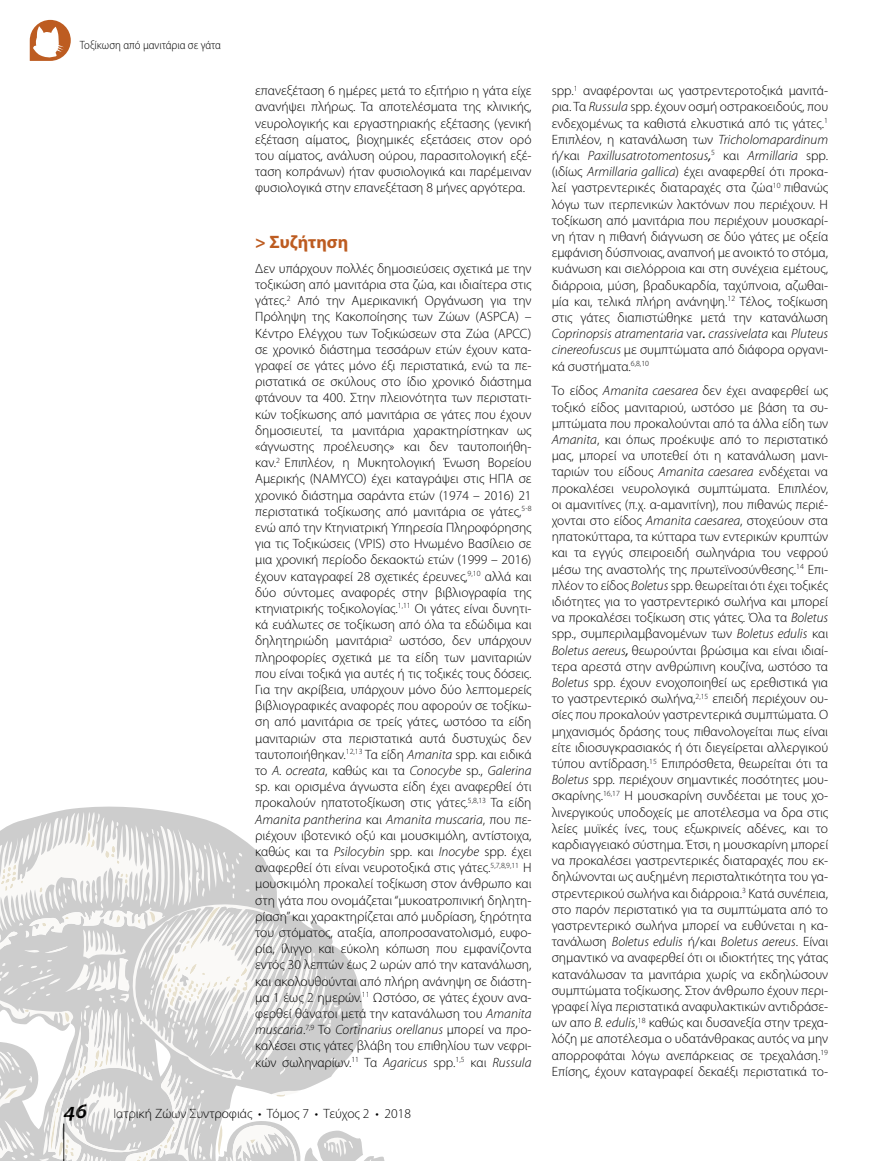
<style>
.page{position:relative;width:893px;height:1161px;background:#fff}
.page>*{position:absolute;margin:0;border:0;box-sizing:border-box;transform-origin:0 0}
.t1{font:italic 600 22.5px "Myriad Pro";color:#000}
.t2{font:700 18px "Myriad Pro";color:#bd5c21}
.t3{font:300 13.5px/16.2px "Myriad Pro";color:#000;text-align:justify}
.t4{font:300 semi-condensed 12px "Myriad Pro";color:#000}
.s1{font-style:italic}
.s2{font-weight:400;font-style:italic}
</style>
<div class="page">
<svg style="left:0;top:812px;width:371px;height:349px"></svg>
<svg style="left:30px;top:20px;width:41px;height:41px"></svg>
<p class="t4" style="left:80px;top:39px;width:143px">Τοξίκωση από μανιτάρια σε γάτα</p>
<p class="t3" style="left:255px;top:83px;width:278px">επανεξέταση 6 ημέρες μετά το εξιτήριο η γάτα είχε ανανήψει πλήρως. Τα αποτελέσματα της κλινικής, νευρολογικής και εργαστηριακής εξέτασης (γενική εξέταση αίματος, βιοχημικές εξετάσεις στον ορό του αίματος, ανάλυση ούρου, παρασιτολογική εξέ&shy;ταση κοπράνων) ήταν φυσιολογικά και παρέμειναν φυσιολογικά στην επανεξέταση 8 μήνες αργότερα.</p>
<h2 class="t2" style="left:255px;top:232px;width:95px">&gt; Συζήτηση</h2>
<p class="t3" style="left:255px;top:260px;width:278px">Δεν υπάρχουν πολλές δημοσιεύσεις σχετικά με την τοξικώση από μανιτάρια στα ζώα, και ιδιαίτερα στις γάτες.<sup>2</sup> Από την Αμερικανική Οργάνωση για την Πρόληψη της Κακοποίησης των Ζώων (ASPCA) – Κέντρο Ελέγχου των Τοξικώσεων στα Ζώα (APCC) σε χρονικό διάστημα τεσσάρων ετών έχουν κατα&shy;γραφεί σε γάτες μόνο έξι περιστατικά, ενώ τα πε&shy;ριστατικά σε σκύλους στο ίδιο χρονικό διάστημα φτάνουν τα 400. Στην πλειονότητα των περιστατι&shy;κών τοξίκωσης από μανιτάρια σε γάτες που έχουν δημοσιευτεί, τα μανιτάρια χαρακτηρίστηκαν ως «άγνωστης προέλευσης» και δεν ταυτοποιήθη&shy;καν.<sup>2</sup> Επιπλέον, η Μυκητολογική Ένωση Βορείου Αμερικής (NAMYCO) έχει καταγράψει στις ΗΠΑ σε χρονικό διάστημα σαράντα ετών (1974 – 2016) 21 περιστατικά τοξίκωσης από μανιτάρια σε γάτες,<sup>5-8 </sup>ενώ από την Κτηνιατρική Υπηρεσία Πληροφόρησης για τις Τοξικώσεις (VPIS) στο Ηνωμένο Βασίλειο σε μια χρονική περίοδο δεκαοκτώ ετών (1999 – 2016) έχουν καταγραφεί 28 σχετικές έρευνες,<sup>9,10</sup> αλλά και δύο σύντομες αναφορές στην βιβλιογραφία της κτηνιατρικής τοξικολογίας.<sup>1,11</sup> Οι γάτες είναι δυνητι&shy;κά ευάλωτες σε τοξίκωση από όλα τα εδώδιμα και δηλητηριώδη μανιτάρια<sup>2</sup> ωστόσο, δεν υπάρχουν πληροφορίες σχετικά με τα είδη των μανιταριών που είναι τοξικά για αυτές ή τις τοξικές τους δόσεις.<br>Για την ακρίβεια, υπάρχουν μόνο δύο λεπτομερείς βιβλιογραφικές αναφορές που αφορούν σε τοξίκω&shy;ση από μανιτάρια σε τρείς γάτες, ωστόσο τα είδη μανιταριών στα περιστατικά αυτά δυστυχώς δεν ταυτοποιήθηκαν.<sup>12,13</sup> Tα είδη <span class="s1">Amanita</span> spp. και ειδικά το <span class="s1">A. ocreata</span>, καθώς και τα <span class="s1">Conocybe</span> sp., <span class="s1">Galerina </span>sp. και ορισμένα άγνωστα είδη έχει αναφερθεί ότι προκαλούν ηπατοτοξίκωση στις γάτες.<sup>5,8,13</sup> Τα είδη <span class="s1">Amanita pantherina</span> και <span class="s1">Amanita muscaria</span>, που πε&shy;ριέχουν ιβοτενικό οξύ και μουσκιμόλη, αντίστοιχα, καθώς και τα <span class="s1">Psilocybin</span> spp. και <span class="s1">Inocybe</span> spp. έχει αναφερθεί ότι είναι νευροτοξικά στις γάτες.<sup>5,7,8,9,11</sup> Η μουσκιμόλη προκαλεί τοξίκωση στον άνθρωπο και στη γάτα που ονομάζεται “μυκοατροπινική δηλητη&shy;ρίαση” και χαρακτηρίζεται από μυδρίαση, ξηρότητα του στόματος, αταξία, αποπροσανατολισμό, ευφο&shy;ρία, ίλιγγο και εύκολη κόπωση που εμφανίζοντα εντός 30 λεπτών έως 2 ωρών από την κατανάλωση, και ακολουθούνται από πλήρη ανάνηψη σε διάστη&shy;μα 1 έως 2 ημερών.<sup>11</sup> Ωστόσο, σε γάτες έχουν ανα&shy;φερθεί θάνατοι μετά την κατανάλωση του <span class="s1">Amanita muscaria</span>.<sup>7,9</sup> Το <span class="s1">Cortinarius orellanus</span> μπορεί να προ&shy;καλέσει στις γάτες βλάβη του επιθηλίου των νεφρι&shy;κών σωληναρίων.<sup>11</sup> Τα <span class="s1">Agaricus</span> spp.<sup>1,5</sup> και <span class="s1">Russula</span></p>
<h1 class="t1" style="left:64px;top:1098px;width:25px">46</h1>
<p class="t3" style="left:113px;top:1106px;width:299px">Ιατρική Ζώων Συντροφιάς • Τόμος 7 • Τεύχος 2 • 2018</p>
<p class="t3" style="left:552px;top:83px;width:278px">spp.<sup>1</sup> αναφέρονται ως γαστρεντεροτοξικά μανιτά&shy;ρια. Τα <span class="s1">Russula</span> spp. έχουν οσμή οστρακοειδούς, που ενδεχομένως τα καθιστά ελκυστικά από τις γάτες.<sup>1<br></sup>Επιπλέον, η κατανάλωση των <span class="s1">Tricholomapardinum </span>ή/και <span class="s1">Paxillusatrotomentosus</span><span class="s2">,</span><sup>5</sup> και <span class="s1">Armillaria</span> spp. (ιδίως <span class="s1">Armillaria gallica</span>) έχει αναφερθεί ότι προκα&shy;λεί γαστρεντερικές διαταραχές στα ζώα<sup>10</sup> πιθανώς λόγω των ιτερπενικών λακτόνων που περιέχουν. Η τοξίκωση από μανιτάρια που περιέχουν μουσκαρί&shy;νη ήταν η πιθανή διάγνωση σε δύο γάτες με οξεία εμφάνιση δύσπνοιας, αναπνοή με ανοικτό το στόμα, κυάνωση και σιελόρροια και στη συνέχεια εμέτους, διάρροια, μύση, βραδυκαρδία, ταχύπνοια, αζωθαι&shy;μία και, τελικά πλήρη ανάνηψη.<sup>12</sup> Τέλος, τοξίκωση στις γάτες διαπιστώθηκε μετά την κατανάλωση <span class="s1">Coprinopsis atramentaria</span> var<span class="s2">.</span> <span class="s1">crassivelata</span> και <span class="s1">Pluteus cinereofuscus</span> με συμπτώματα από διάφορα οργανι&shy;κά συστήματα.<sup>6,8,10</sup></p>
<p class="t3" style="left:552px;top:383px;width:278px">Το είδος <span class="s1">Amanita caesarea</span> δεν έχει αναφερθεί ως τοξικό είδος μανιταριού, ωστόσο με βάση τα συ&shy;μπτώματα που προκαλούνται από τα άλλα είδη των <span class="s1">Amanita</span>, και όπως προέκυψε από το περιστατικό μας, μπορεί να υποτεθεί ότι η κατανάλωση μανι&shy;ταριών του είδους <span class="s1">Amanita caesarea</span> ενδέχεται να προκαλέσει νευρολογικά συμπτώματα. Επιπλέον, οι αμανιτίνες (π.χ. α-αμανιτίνη), που πιθανώς περιέ&shy;χονται στο είδος <span class="s1">Amanita caesarea</span>, στοχεύουν στα ηπατοκύτταρα, τα κύτταρα των εντερικών κρυπτών και τα εγγύς σπειροειδή σωληνάρια του νεφρού μέσω της αναστολής της πρωτεϊνοσύνθεσης.<sup>14</sup> Επι&shy;πλέον το είδος <span class="s1">Boletus</span> spp. θεωρείται ότι έχει τοξικές ιδιότητες για το γαστρεντερικό σωλήνα και μπορεί να προκαλέσει τοξίκωση στις γάτες. Όλα τα <span class="s1">Boletus </span>spp., συμπεριλαμβανομένων των <span class="s1">Boletus edulis</span> και <span class="s1">Boletus aereus</span><span class="s2">,</span> θεωρούνται βρώσιμα και είναι ιδιαί&shy;τερα αρεστά στην ανθρώπινη κουζίνα, ωστόσο τα <span class="s1">Boletus</span> spp. έχουν ενοχοποιηθεί ως ερεθιστικά για το γαστρεντερικό σωλήνα,<sup>2,15</sup> επειδή περιέχουν ου&shy;σίες που προκαλούν γαστρεντερικά συμπτώματα. Ο μηχανισμός δράσης τους πιθανολογείται πως είναι είτε ιδιοσυγκρασιακός ή ότι διεγείρεται αλλεργικού τύπου αντίδραση.<sup>15</sup> Επιπρόσθετα, θεωρείται ότι τα <span class="s1">Boletus</span> spp. περιέχουν σημαντικές ποσότητες μου&shy;σκαρίνης.<sup>16,17</sup> Η μουσκαρίνη συνδέεται με τους χο&shy;λινεργικούς υποδοχείς με αποτέλεσμα να δρα στις λείες μυϊκές ίνες, τους εξωκρινείς αδένες, και το καρδιαγγειακό σύστημα. Έτσι, η μουσκαρίνη μπορεί να προκαλέσει γαστρεντερικές διαταραχές που εκ&shy;δηλώνονται ως αυξημένη περισταλτικότητα του γα&shy;στρεντερικού σωλήνα και διάρροια.<sup>3</sup> Κατά συνέπεια, στο παρόν περιστατικό για τα συμπτώματα από το γαστρεντερικό σωλήνα μπορεί να ευθύνεται η κα&shy;τανάλωση <span class="s1">Boletus edulis</span> ή/και <span class="s1">Boletus aereus</span>. Είναι σημαντικό να αναφερθεί ότι οι ιδιοκτήτες της γάτας κατανάλωσαν τα μανιτάρια χωρίς να εκδηλώσουν συμπτώματα τοξίκωσης. Στον άνθρωπο έχουν περι&shy;γραφεί λίγα περιστατικά αναφυλακτικών αντιδράσε&shy;ων απο <span class="s1">B. edulis</span>,<sup>18</sup> καθώς και δυσανεξία στην τρεχα&shy;λόζη με αποτέλεσμα ο υδατάνθρακας αυτός να μην απορροφάται λόγω ανεπάρκειας σε τρεχαλάση.<sup>19<br></sup>Επίσης, έχουν καταγραφεί δεκαέξι περιστατικά το-</p>
</div>
